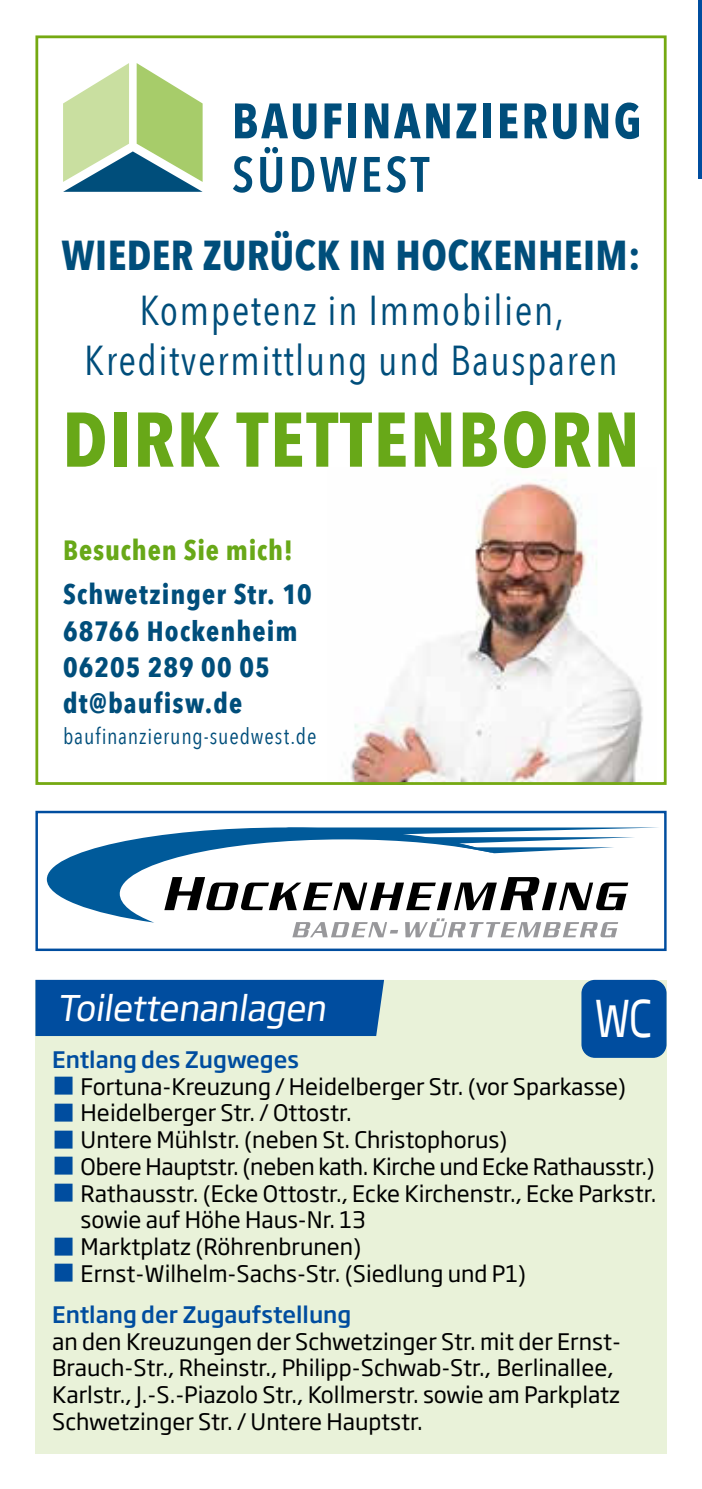
<style>
.page{position:relative;width:702px;height:1489px;background:#fff}
.page>*{position:absolute;margin:0;border:0;box-sizing:border-box;transform-origin:0 0}
.t1{font:700 76.5px "Avenir Next Condensed";letter-spacing:.025em;color:#68a818}
.t2{font:50px "Soho Gothic Pro";color:#fff;scale:.8 1}
.t3{font:41.75px/50px "Avenir Next Condensed";letter-spacing:.035em;color:#004e7b;text-align:center}
.t4{font:700 41.75px "Avenir Next Condensed";letter-spacing:.01em;color:#004e7b}
.t5{font:35px "Soho Gothic Pro";color:#fff}
.t6{font:700 27.75px/36.2px "Avenir Next Condensed";letter-spacing:.04em;color:#004e7b}
.t7{font:700 27.75px "Avenir Next Condensed";letter-spacing:.03em;color:#68a818}
.t8{font:22.5px/26.8px "Soho Gothic Pro";color:#000}
.t9{font:500 22.5px "Soho Gothic Pro";color:#004d9f}
.t10{font:22.25px "Avenir Next Condensed";letter-spacing:.035em;color:#004e7b}
.s1{color:#004d9f}
.s2{font-weight:500;color:#004d9f}
</style>
<div class="page">
<div style="left:35px;top:979px;width:631px;height:474px;background:#e9f2d9"></div>
<div style="left:582px;top:980px;width:83px;height:77px;background:#004d9f;border-radius:13px"></div>
<div style="left:581px;top:979px;width:85px;height:78px;border:2px solid #004d9f;border-radius:13px"></div>
<div style="left:35px;top:979px;width:349px;height:56px;background:#004d9f"></div>
<hr style="left:698px;top:0;width:4px;height:179px;background:#004d9f">
<svg style="left:494px;top:827px;width:164px;height:26px"></svg>
<svg style="left:47px;top:827px;width:447px;height:95px"></svg>
<svg style="left:164px;top:877px;width:464px;height:33px"></svg>
<svg style="left:292px;top:922px;width:106px;height:15px"></svg>
<svg style="left:405px;top:918px;width:213px;height:19px"></svg>
<div style="left:35px;top:810px;width:631px;height:141px;border:2px solid #004d9f"></div>
<svg style="left:233px;top:156px;width:19px;height:37px"></svg>
<svg style="left:260px;top:147px;width:22px;height:46px"></svg>
<svg style="left:292px;top:157px;width:22px;height:35px"></svg>
<svg style="left:320px;top:157px;width:37px;height:35px"></svg>
<svg style="left:364px;top:157px;width:16px;height:35px"></svg>
<svg style="left:386px;top:156px;width:43px;height:37px"></svg>
<svg style="left:235px;top:103px;width:81px;height:36px"></svg>
<svg style="left:324px;top:103px;width:17px;height:35px"></svg>
<div style="left:348px;top:103px;width:8px;height:35px;background:#004e7b"></div>
<svg style="left:365px;top:103px;width:23px;height:35px"></svg>
<svg style="left:394px;top:103px;width:26px;height:35px"></svg>
<svg style="left:426px;top:103px;width:23px;height:35px"></svg>
<svg style="left:456px;top:103px;width:20px;height:35px"></svg>
<div style="left:483px;top:103px;width:8px;height:35px;background:#004e7b"></div>
<svg style="left:500px;top:103px;width:17px;height:35px"></svg>
<svg style="left:524px;top:103px;width:23px;height:35px"></svg>
<svg style="left:553px;top:103px;width:23px;height:36px"></svg>
<svg style="left:584px;top:103px;width:24px;height:35px"></svg>
<svg style="left:615px;top:102px;width:24px;height:37px"></svg>
<svg style="left:63px;top:63px;width:140px;height:129px"></svg>
<img style="left:350px;top:479px;width:293px;height:301px">
<div style="left:35px;top:35px;width:631px;height:749px;border:3px solid #75a912"></div>
<h3 class="t4" style="left:61px;top:231px;width:580px">WIEDER ZURÜCK IN HOCKENHEIM:</h3>
<h3 class="t3" style="left:84px;top:288px;width:535px">Kompetenz in Immobilien,<br>Kreditvermittlung und Bausparen</h3>
<h1 class="t1" style="left:62px;top:395px;width:579px">DIRK TETTENBORN</h1>
<p class="t7" style="left:63px;top:534px;width:231px">Besuchen Sie mich!</p>
<p class="t6" style="left:63px;top:576px;width:250px">Schwetzinger Str. 10<br>68766 Hockenheim<br>06205 289 00 05 dt@baufisw.de</p>
<p class="t10" style="left:63px;top:726px;width:255px">baufinanzierung-suedwest.de</p>
<h3 class="t5" style="left:57px;top:988px;width:276px">Toilettenanlagen</h3>
<h2 class="t2" style="left:594px;top:990px;width:73px">WC</h2>
<p class="t9" style="left:52px;top:1046px;width:248px">Entlang des Zugweges</p>
<p class="t8" style="left:52px;top:1073px;width:575px"><span class="s1">■</span> Fortuna-Kreuzung / Heidelberger Str. (vor Sparkasse)</p>
<p class="t8" style="left:52px;top:1099px;width:301px"><span class="s1">■</span> Heidelberger Str. / Ottostr.</p>
<p class="t8" style="left:52px;top:1126px;width:456px"><span class="s1">■</span> Untere Mühlstr. (neben St. Christophorus)</p>
<p class="t8" style="left:52px;top:1153px;width:604px"><span class="s1">■</span> Obere Hauptstr. (neben kath. Kirche und Ecke Rathausstr.)</p>
<p class="t8" style="left:81px;top:1180px;width:577px;text-indent:-28px"><span class="s1">■</span> Rathausstr. (Ecke Ottostr., Ecke Kirchenstr., Ecke Parkstr. sowie auf Höhe Haus-Nr. 13</p>
<p class="t8" style="left:52px;top:1233px;width:310px"><span class="s1">■</span> Marktplatz (Röhrenbrunen)</p>
<p class="t8" style="left:52px;top:1253px;width:475px;line-height:41px"><span class="s1">■</span> Ernst-Wilhelm-Sachs-Str. (Siedlung und P1)<br><span class="s2">Entlang der Zugaufstellung</span></p>
<p class="t8" style="left:52px;top:1328px;width:570px">an den Kreuzungen der Schwetzinger Str. mit der Ernst-Brauch-Str., Rheinstr., Philipp-Schwab-Str., Berlinallee, Karlstr., J.-S.-Piazolo Str., Kollmerstr. sowie am Parkplatz Schwetzinger Str. / Untere Hauptstr.</p>
</div>
